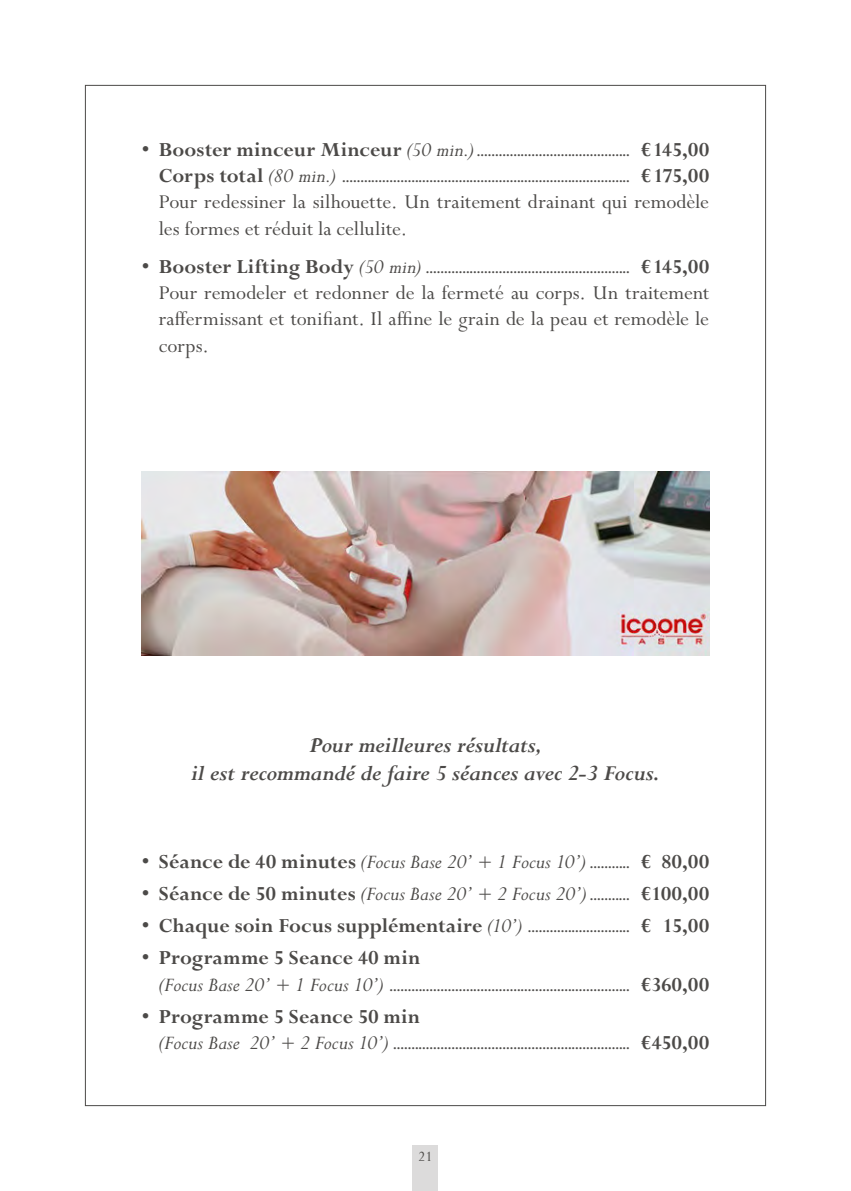
<style>
.page{position:relative;width:851px;height:1191px;background:#fff}
.page>*{position:absolute;margin:0;border:0;box-sizing:border-box;transform-origin:0 0}
.t1{font:italic 700 24px/28px "Perpetua Std";letter-spacing:-.015em;color:#4c4a48;text-align:center}
.t2{font:700 22px "Perpetua Std";letter-spacing:.005em;color:#4c4a48}
.t3{font:22px/26.4px "Perpetua Std";letter-spacing:.005em;color:#4c4a48}
.t4{font:16px "Perpetua Std";color:#4c4a48}
.t5{font:700 14px/26.4px "Perpetua Std";color:#4c4a48;text-align:right}
.s1{font-size:22px}
.s2{font-weight:400;font-style:italic;font-size:22px}
.s3{font-weight:400;font-style:italic}
.s4{font-size:14px}
</style>
<div class="page">
<img style="left:142px;top:472px;width:567px;height:183px">
<div style="left:412px;top:1145px;width:26px;height:46px;background:#dcdbdb"></div>
<p class="t5" style="left:142px;top:139px;width:568px"><span class="s1">• Booster minceur Minceur</span> <span class="s2">(50 min.)</span> .......................................... <span class="s1">€145,00<br>Corps total</span> <span class="s2">(80 min.)</span> ............................................................................... <span class="s1">€175,00</span></p>
<h2 class="t3" style="left:159px;top:190px;width:551px">Pour redessiner la silhouette. Un traitement drainant qui remodèle les formes et réduit la cellulite.</h2>
<p class="t5" style="left:142px;top:256px;width:568px"><span class="s1">• Booster Lifting Body</span> <span class="s2">(50 min)</span> ........................................................ <span class="s1">€145,00</span></p>
<h2 class="t3" style="left:159px;top:280px;width:551px;text-align:justify">Pour remodeler et redonner de la fermeté au corps. Un traitement raffermissant et tonifiant. Il affine le grain de la peau et remodèle le corps.</h2>
<h1 class="t1" style="left:191px;top:732px;width:470px">Pour meilleures résultats,<br>il est recommandé de faire 5 séances avec 2-3 Focus.</h1>
<h2 class="t2" style="left:142px;top:850px;width:568px">• Séance de 40 minutes <span class="s3">(Focus Base 20’ + 1 Focus 10’)</span> <span class="s4">...........</span> € 80,00</h2>
<h2 class="t2" style="left:142px;top:882px;width:568px">• Séance de 50 minutes <span class="s3">(Focus Base 20’ + 2 Focus 20’)</span> <span class="s4">...........</span> €100,00</h2>
<h2 class="t2" style="left:142px;top:914px;width:568px">• Chaque soin Focus supplémentaire <span class="s3">(10’)</span> <span class="s4">............................</span> € 15,00</h2>
<h2 class="t2" style="left:142px;top:946px;width:280px">• Programme 5 Seance 40 min</h2>
<p class="t5" style="left:159px;top:974px;width:551px"><span class="s2">(Focus Base 20’ + 1 Focus 10’)</span> .................................................................. <span class="s1">€360,00</span></p>
<h2 class="t2" style="left:142px;top:1004px;width:280px">• Programme 5 Seance 50 min</h2>
<p class="t5" style="left:159px;top:1032px;width:551px"><span class="s2">(Focus Base 20’ + 2 Focus 10’)</span> ................................................................. <span class="s1">€450,00</span></p>
<p class="t4" style="left:418px;top:1148px;width:16px">21</p>
</div>
